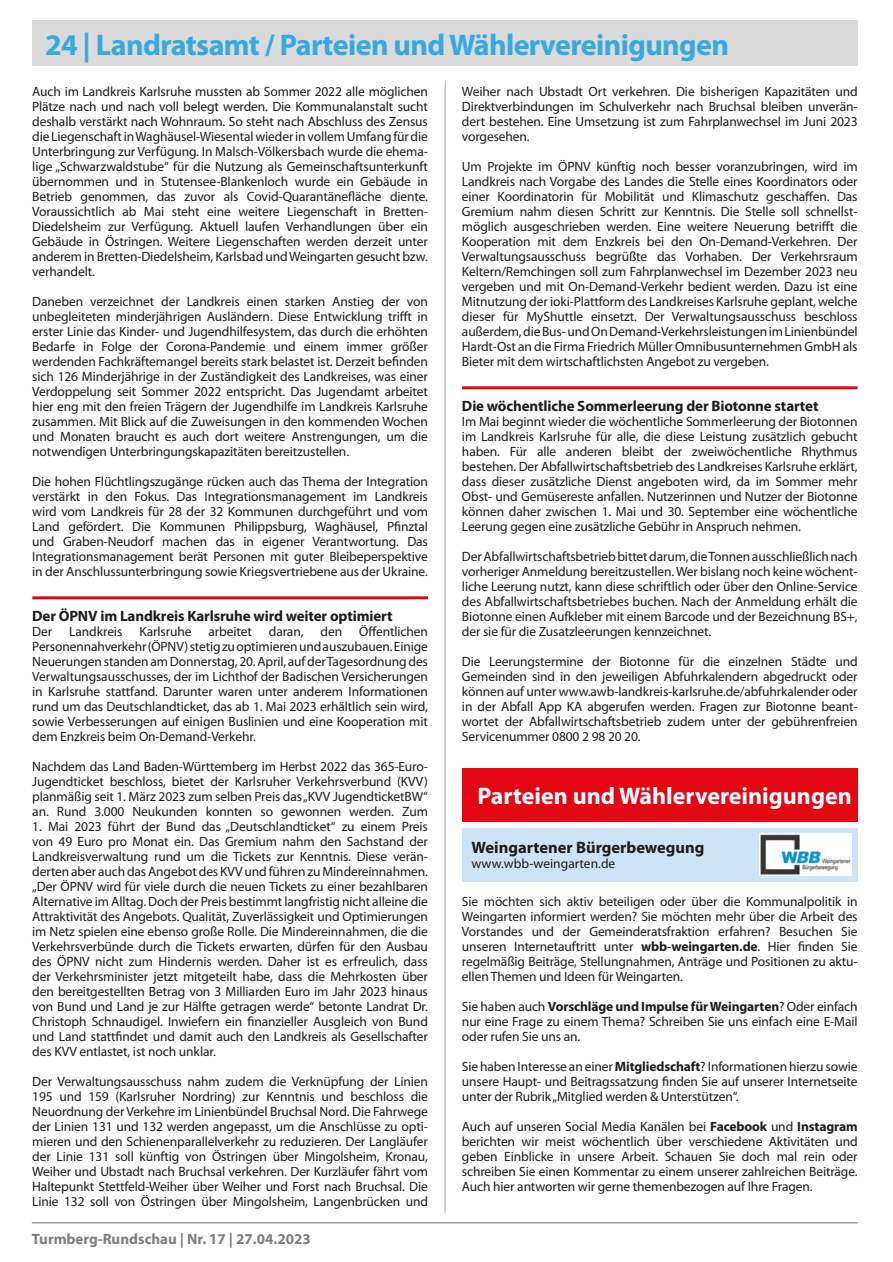
<style>
.page{position:relative;width:893px;height:1262px;background:#fff}
.page>*{position:absolute;margin:0;border:0;box-sizing:border-box;transform-origin:0 0}
.t1{font:700 30px "Myriad Pro";letter-spacing:-.02em;color:#36a9e1}
.t2{font:700 24px "Myriad Pro";color:#fff}
.t3{font:700 16.5px "Myriad Pro";color:#1d1d1b}
.Linie_rot_davor_2pt{font:700 15px "Myriad Pro";letter-spacing:-.01em;color:#1d1d1b}
.t4{font:700 15px "Myriad Pro";color:#7e7e7d}
.Text{font:13.5px/15px "Myriad Pro";letter-spacing:-.01em;color:#1d1d1b;text-align:justify}
.s1{font-weight:700}
</style>
<div class="page">
<hr style="left:32px;top:1222px;width:825px;height:1px;background:#9d9d9c">
<hr style="left:444px;top:88px;width:1px;height:1125px;background:#c1c0c0">
<hr style="left:445px;top:85px;width:1px;height:1125px;background:#c1c0c0">
<div style="left:32px;top:21px;width:825px;height:45px;background:#dadada"></div>
<hr style="left:445px;top:81px;width:1px;height:488px;background:#c1c0c0">
<hr style="left:32px;top:596px;width:396px;height:3px;background:#e30613">
<hr style="left:462px;top:386px;width:395px;height:3px;background:#e30613">
<div style="left:462px;top:768px;width:395px;height:53px;background:#e30613"></div>
<div style="left:462px;top:828px;width:395px;height:53px;background:#cde3f7"></div>
<img style="left:759px;top:833px;width:92px;height:42px">
<p class="t1" style="left:45px;top:25px;width:685px">24 | Landratsamt / Parteien und Wählervereinigungen</p>
<p class="Text" style="left:32px;top:83px;width:397px">Auch im Landkreis Karlsruhe mussten ab Sommer 2022 alle möglichen Plätze nach und nach voll belegt werden. Die Kommunalanstalt sucht deshalb verstärkt nach Wohnraum. So steht nach Abschluss des Zensus die Liegenschaft in Waghäusel-Wiesental wieder in vollem Umfang für die Unterbringung zur Verfügung. In Malsch-Völkersbach wurde die ehema&shy;lige „Schwarzwaldstube“ für die Nutzung als Gemeinschaftsunterkunft übernommen und in Stutensee-Blankenloch wurde ein Gebäude in Betrieb genommen, das zuvor als Covid-Quarantänefläche diente.<br>Voraussichtlich ab Mai steht eine weitere Liegenschaft in Bretten-Diedelsheim zur Verfügung. Aktuell laufen Verhandlungen über ein Gebäude in Östringen. Weitere Liegenschaften werden derzeit unter anderem in Bretten-Diedelsheim, Karlsbad und Weingarten gesucht bzw. verhandelt.</p>
<p class="Text" style="left:32px;top:293px;width:397px">Daneben verzeichnet der Landkreis einen starken Anstieg der von unbegleiteten minderjährigen Ausländern. Diese Entwicklung trifft in erster Linie das Kinder- und Jugendhilfesystem, das durch die erhöhten Bedarfe in Folge der Corona-Pandemie und einem immer größer werdenden Fachkräftemangel bereits stark belastet ist. Derzeit befinden sich 126 Minderjährige in der Zuständigkeit des Landkreises, was einer Verdoppelung seit Sommer 2022 entspricht. Das Jugendamt arbeitet hier eng mit den freien Trägern der Jugendhilfe im Landkreis Karlsruhe zusammen. Mit Blick auf die Zuweisungen in den kommenden Wochen und Monaten braucht es auch dort weitere Anstrengungen, um die notwendigen Unterbringungskapazitäten bereitzustellen.</p>
<p class="Text" style="left:32px;top:473px;width:397px">Die hohen Flüchtlingszugänge rücken auch das Thema der Integration verstärkt in den Fokus. Das Integrationsmanagement im Landkreis wird vom Landkreis für 28 der 32 Kommunen durchgeführt und vom Land gefördert. Die Kommunen Philippsburg, Waghäusel, Pfinztal und Graben-Neudorf machen das in eigener Verantwortung. Das Integrationsmanagement berät Personen mit guter Bleibeperspektive in der Anschlussunterbringung sowie Kriegsvertriebene aus der Ukraine.</p>
<p class="Linie_rot_davor_2pt" style="left:32px;top:606px;width:362px">Der ÖPNV im Landkreis Karlsruhe wird weiter optimiert</p>
<p class="Text" style="left:32px;top:623px;width:21px">Der</p>
<p class="Text" style="left:69px;top:623px;width:55px">Landkreis</p>
<p class="Text" style="left:139px;top:623px;width:54px">Karlsruhe</p>
<p class="Text" style="left:208px;top:623px;width:45px">arbeitet</p>
<p class="Text" style="left:269px;top:623px;width:36px">daran,</p>
<p class="Text" style="left:320px;top:623px;width:23px">den</p>
<h1 class="t1" style="left:95px;top:25px;width:250px">Vereinsn chrichten</h1>
<p class="Text" style="left:462px;top:83px;width:397px">Weiher nach Ubstadt Ort verkehren. Die bisherigen Kapazitäten und Direktverbindungen im Schulverkehr nach Bruchsal bleiben unverän&shy;dert bestehen. Eine Umsetzung ist zum Fahrplanwechsel im Juni 2023 vorgesehen.</p>
<p class="Text" style="left:462px;top:158px;width:397px">Um Projekte im ÖPNV künftig noch besser voranzubringen, wird im Landkreis nach Vorgabe des Landes die Stelle eines Koordinators oder einer Koordinatorin für Mobilität und Klimaschutz geschaffen. Das Gremium nahm diesen Schritt zur Kenntnis. Die Stelle soll schnellst&shy;möglich ausgeschrieben werden. Eine weitere Neuerung betrifft die Kooperation mit dem Enzkreis bei den On-Demand-Verkehren. Der Verwaltungsausschuss begrüßte das Vorhaben. Der Verkehrsraum Keltern/Remchingen soll zum Fahrplanwechsel im Dezember 2023 neu vergeben und mit On-Demand-Verkehr bedient werden. Dazu ist eine Mitnutzung der ioki-Plattform des Landkreises Karlsruhe geplant, welche dieser für MyShuttle einsetzt. Der Verwaltungsausschuss beschloss außerdem, die Bus- und On Demand-Verkehrsleistungen im Linienbündel Hardt-Ost an die Firma Friedrich Müller Omnibusunternehmen GmbH als Bieter mit dem wirtschaftlichsten Angebot zu vergeben.</p>
<p class="Linie_rot_davor_2pt" style="left:462px;top:396px;width:358px">Die wöchentliche Sommerleerung der Biotonne startet</p>
<p class="Text" style="left:462px;top:413px;width:397px">Im Mai beginnt wieder die wöchentliche Sommerleerung der Biotonnen im Landkreis Karlsruhe für alle, die diese Leistung zusätzlich gebucht haben. Für alle anderen bleibt der zweiwöchentliche Rhythmus bestehen. Der Abfallwirtschaftsbetrieb des Landkreises Karlsruhe erklärt, dass dieser zusätzliche Dienst angeboten wird, da im Sommer mehr Obst- und Gemüsereste anfallen. Nutzerinnen und Nutzer der Biotonne können daher zwischen 1. Mai und 30. September eine wöchentliche Leerung gegen eine zusätzliche Gebühr in Anspruch nehmen.</p>
<p class="Text" style="left:462px;top:548px;width:397px">Der Abfallwirtschaftsbetrieb bittet darum, die Tonnen ausschließlich nach vorheriger Anmeldung bereitzustellen. Wer bislang noch keine wöchent&shy;liche Leerung nutzt, kann diese schriftlich oder über den Online-Service des Abfallwirtschaftsbetriebes buchen. Nach der Anmeldung erhält die Biotonne einen Aufkleber mit einem Barcode und der Bezeichnung BS+, der sie für die Zusatzleerungen kennzeichnet.</p>
<p class="Text" style="left:462px;top:653px;width:397px">Die Leerungstermine der Biotonne für die einzelnen Städte und Gemeinden sind in den jeweiligen Abfuhrkalendern abgedruckt oder können auf unter www.awb-landkreis-karlsruhe.de/abfuhrkalender oder in der Abfall App KA abgerufen werden. Fragen zur Biotonne beant&shy;wortet der Abfallwirtschaftsbetrieb zudem unter der gebührenfreien Servicenummer 0800 2 98 20 20.</p>
<p class="Text" style="left:32px;top:623px;width:397px;text-indent:327px">Öffentlichen Personennahverkehr (ÖPNV) stetig zu optimieren und auszubauen. Einige Neuerungen standen am Donnerstag, 20. April, auf der Tagesordnung des Verwaltungsausschusses, der im Lichthof der Badischen Versicherungen in Karlsruhe stattfand. Darunter waren unter anderem Informationen rund um das Deutschlandticket, das ab 1. Mai 2023 erhältlich sein wird, sowie Verbesserungen auf einigen Buslinien und eine Kooperation mit dem Enzkreis beim On-Demand-Verkehr.</p>
<p class="Text" style="left:32px;top:758px;width:397px">Nachdem das Land Baden-Württemberg im Herbst 2022 das 365-Euro-Jugendticket beschloss, bietet der Karlsruher Verkehrsverbund (KVV) planmäßig seit 1. März 2023 zum selben Preis das „KVV JugendticketBW“ an. Rund 3.000 Neukunden konnten so gewonnen werden. Zum</p>
<p class="Text" style="left:32px;top:818px;width:397px">1. Mai 2023 führt der Bund das „Deutschlandticket“ zu einem Preis von 49 Euro pro Monat ein. Das Gremium nahm den Sachstand der Landkreisverwaltung rund um die Tickets zur Kenntnis. Diese verän&shy;derten aber auch das Angebot des KVV und führen zu Mindereinnahmen. „Der ÖPNV wird für viele durch die neuen Tickets zu einer bezahlbaren Alternative im Alltag. Doch der Preis bestimmt langfristig nicht alleine die Attraktivität des Angebots. Qualität, Zuverlässigkeit und Optimierungen im Netz spielen eine ebenso große Rolle. Die Mindereinnahmen, die die Verkehrsverbünde durch die Tickets erwarten, dürfen für den Ausbau des ÖPNV nicht zum Hindernis werden. Daher ist es erfreulich, dass der Verkehrsminister jetzt mitgeteilt habe, dass die Mehrkosten über den bereitgestellten Betrag von 3 Milliarden Euro im Jahr 2023 hinaus von Bund und Land je zur Hälfte getragen werde“ betonte Landrat Dr.<br>Christoph Schnaudigel. Inwiefern ein finanzieller Ausgleich von Bund und Land stattfindet und damit auch den Landkreis als Gesellschafter des KVV entlastet, ist noch unklar.</p>
<p class="Text" style="left:32px;top:1073px;width:397px">Der Verwaltungsausschuss nahm zudem die Verknüpfung der Linien 195 und 159 (Karlsruher Nordring) zur Kenntnis und beschloss die Neuordnung der Verkehre im Linienbündel Bruchsal Nord. Die Fahrwege der Linien 131 und 132 werden angepasst, um die Anschlüsse zu opti&shy;mieren und den Schienenparallelverkehr zu reduzieren. Der Langläufer der Linie 131 soll künftig von Östringen über Mingolsheim, Kronau, Weiher und Ubstadt nach Bruchsal verkehren. Der Kurzläufer fährt vom Haltepunkt Stettfeld-Weiher über Weiher und Forst nach Bruchsal. Die Linie 132 soll von Östringen über Mingolsheim, Langenbrücken und</p>
<p class="t2" style="left:477px;top:780px;width:376px">Parteien und Wählervereinigungen</p>
<p class="t3" style="left:471px;top:837px;width:234px">Weingartener Bürgerbewegung</p>
<p class="Text" style="left:471px;top:856px;width:145px">www.wbb-weingarten.de</p>
<p class="Text" style="left:462px;top:893px;width:397px">Sie möchten sich aktiv beteiligen oder über die Kommunalpolitik in Weingarten informiert werden? Sie möchten mehr über die Arbeit des Vorstandes und der Gemeinderatsfraktion erfahren? Besuchen Sie unseren Internetauftritt unter <span class="s1">wbb-weingarten.de</span>. Hier finden Sie regelmäßig Beiträge, Stellungnahmen, Anträge und Positionen zu aktu&shy;ellen Themen und Ideen für Weingarten.</p>
<p class="Text" style="left:462px;top:998px;width:397px">Sie haben auch <span class="s1">Vorschläge und Impulse für Weingarten</span>? Oder einfach nur eine Frage zu einem Thema? Schreiben Sie uns einfach eine E-Mail oder rufen Sie uns an.</p>
<p class="Text" style="left:462px;top:1058px;width:397px">Sie haben Interesse an einer <span class="s1">Mitgliedschaft</span>? Informationen hierzu sowie unsere Haupt- und Beitragssatzung finden Sie auf unserer Internetseite unter der Rubrik „Mitglied werden &amp; Unterstützen“.</p>
<p class="Text" style="left:462px;top:1118px;width:397px">Auch auf unseren Social Media Kanälen bei <span class="s1">Facebook</span> und <span class="s1">Instagram </span>berichten wir meist wöchentlich über verschiedene Aktivitäten und geben Einblicke in unsere Arbeit. Schauen Sie doch mal rein oder schreiben Sie einen Kommentar zu einem unserer zahlreichen Beiträge.<br>Auch hier antworten wir gerne themenbezogen auf Ihre Fragen.</p>
<p class="t4" style="left:32px;top:1229px;width:280px">Turmberg-Rundschau | Nr. 17 | 27.04.2023</p>
</div>
